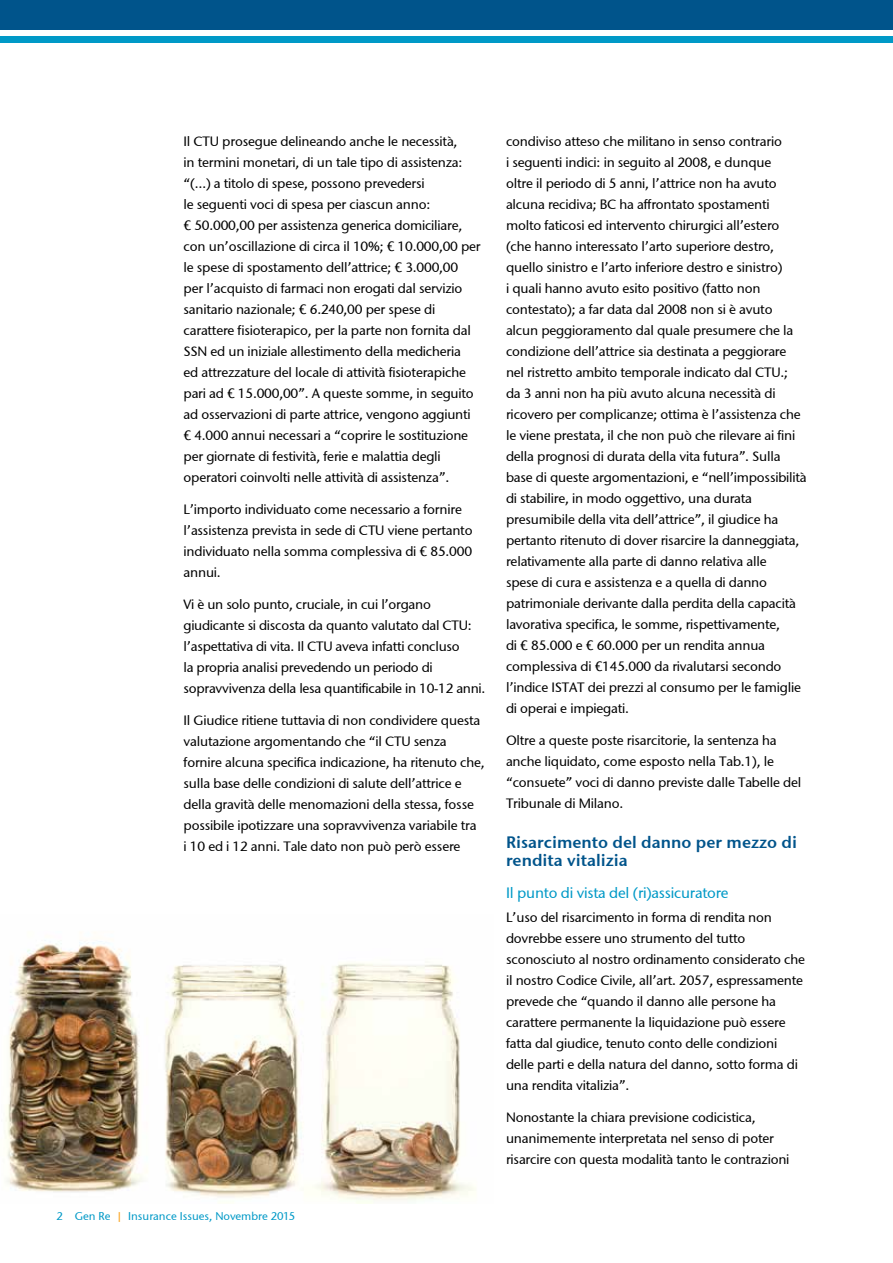
<style>
.page{position:relative;width:893px;height:1263px;background:#fff}
.page>*{position:absolute;margin:0;border:0;box-sizing:border-box;transform-origin:0 0}
.t1{font:600 16.5px/18px "Stone Sans GC Re";color:#00548b}
.t2{font:15px "Stone Sans GC Re";letter-spacing:-.015em;color:#0099c7}
.t3{font:13.5px/21px "Stone Sans GC Re";letter-spacing:-.015em;color:#000}
.t4{font:11.25px "Stone Sans GC Re";color:#0099c7}
.s1{color:#faa21b}
</style>
<div class="page">
<div style="left:0;top:36px;width:893px;height:7px;background:#0099c7"></div>
<div style="left:0;top:0;width:893px;height:30px;background:#00548b"></div>
<img style="left:4px;top:940px;width:472px;height:263px">
<p class="t3" style="left:184px;top:131px;width:299px">Il CTU prosegue delineando anche le necessità,<br>in termini monetari, di un tale tipo di assistenza: “(…) a titolo di spese, possono prevedersi<br>le seguenti voci di spesa per ciascun anno:<br>€ 50.000,00 per assistenza generica domiciliare, con un’oscillazione di circa il 10%; € 10.000,00 per le spese di spostamento dell’attrice; € 3.000,00 per l’acquisto di farmaci non erogati dal servizio sanitario nazionale; € 6.240,00 per spese di carattere fisioterapico, per la parte non fornita dal SSN ed un iniziale allestimento della medicheria<br>ed attrezzature del locale di attività fisioterapiche pari ad € 15.000,00”. A queste somme, in seguito ad osservazioni di parte attrice, vengono aggiunti € 4.000 annui necessari a “coprire le sostituzione per giornate di festività, ferie e malattia degli operatori coinvolti nelle attività di assistenza”.</p>
<p class="t3" style="left:184px;top:499px;width:290px">L’importo individuato come necessario a fornire l’assistenza prevista in sede di CTU viene pertanto individuato nella somma complessiva di € 85.000 annui.</p>
<p class="t3" style="left:184px;top:594px;width:303px">Vi è un solo punto, cruciale, in cui l’organo giudicante si discosta da quanto valutato dal CTU: l’aspettativa di vita. Il CTU aveva infatti concluso<br>la propria analisi prevedendo un periodo di sopravvivenza della lesa quantificabile in 10-12 anni.</p>
<p class="t3" style="left:184px;top:709px;width:303px">Il Giudice ritiene tuttavia di non condividere questa valutazione argomentando che “il CTU senza fornire alcuna specifica indicazione, ha ritenuto che, sulla base delle condizioni di salute dell’attrice e della gravità delle menomazioni della stessa, fosse possibile ipotizzare una sopravvivenza variabile tra<br>i 10 ed i 12 anni. Tale dato non può però essere</p>
<p class="t4" style="left:57px;top:1209px;width:240px">2 Gen Re <span class="s1">|</span> Insurance Issues, Novembre 2015</p>
<p class="t3" style="left:506px;top:131px;width:302px">condiviso atteso che militano in senso contrario<br>i seguenti indici: in seguito al 2008, e dunque<br>oltre il periodo di 5 anni, l’attrice non ha avuto alcuna recidiva; BC ha affrontato spostamenti molto faticosi ed intervento chirurgici all’estero (che hanno interessato l’arto superiore destro, quello sinistro e l’arto inferiore destro e sinistro)<br>i quali hanno avuto esito positivo (fatto non contestato); a far data dal 2008 non si è avuto alcun peggioramento dal quale presumere che la condizione dell’attrice sia destinata a peggiorare nel ristretto ambito temporale indicato dal CTU.;<br>da 3 anni non ha più avuto alcuna necessità di ricovero per complicanze; ottima è l’assistenza che le viene prestata, il che non può che rilevare ai fini della prognosi di durata della vita futura”. Sulla base di queste argomentazioni, e “nell’impossibilità di stabilire, in modo oggettivo, una durata presumibile della vita dell’attrice”, il giudice ha pertanto ritenuto di dover risarcire la danneggiata, relativamente alla parte di danno relativa alle<br>spese di cura e assistenza e a quella di danno patrimoniale derivante dalla perdita della capacità lavorativa specifica, le somme, rispettivamente,<br>di € 85.000 e € 60.000 per un rendita annua complessiva di €145.000 da rivalutarsi secondo l’indice ISTAT dei prezzi al consumo per le famiglie di operai e impiegati.</p>
<p class="t3" style="left:506px;top:730px;width:297px">Oltre a queste poste risarcitorie, la sentenza ha anche liquidato, come esposto nella Tab.1), le “consuete” voci di danno previste dalle Tabelle del Tribunale di Milano.</p>
<p class="t1" style="left:506px;top:833px;width:293px">Risarcimento del danno per mezzo di rendita vitalizia</p>
<p class="t2" style="left:506px;top:884px;width:224px">Il punto di vista del (ri)assicuratore</p>
<p class="t3" style="left:506px;top:906px;width:300px">L’uso del risarcimento in forma di rendita non dovrebbe essere uno strumento del tutto sconosciuto al nostro ordinamento considerato che il nostro Codice Civile, all’art. 2057, espressamente prevede che “quando il danno alle persone ha carattere permanente la liquidazione può essere fatta dal giudice, tenuto conto delle condizioni delle parti e della natura del danno, sotto forma di una rendita vitalizia”.</p>
<p class="t3" style="left:506px;top:1106px;width:285px">Nonostante la chiara previsione codicistica, unanimemente interpretata nel senso di poter risarcire con questa modalità tanto le contrazioni</p>
</div>
